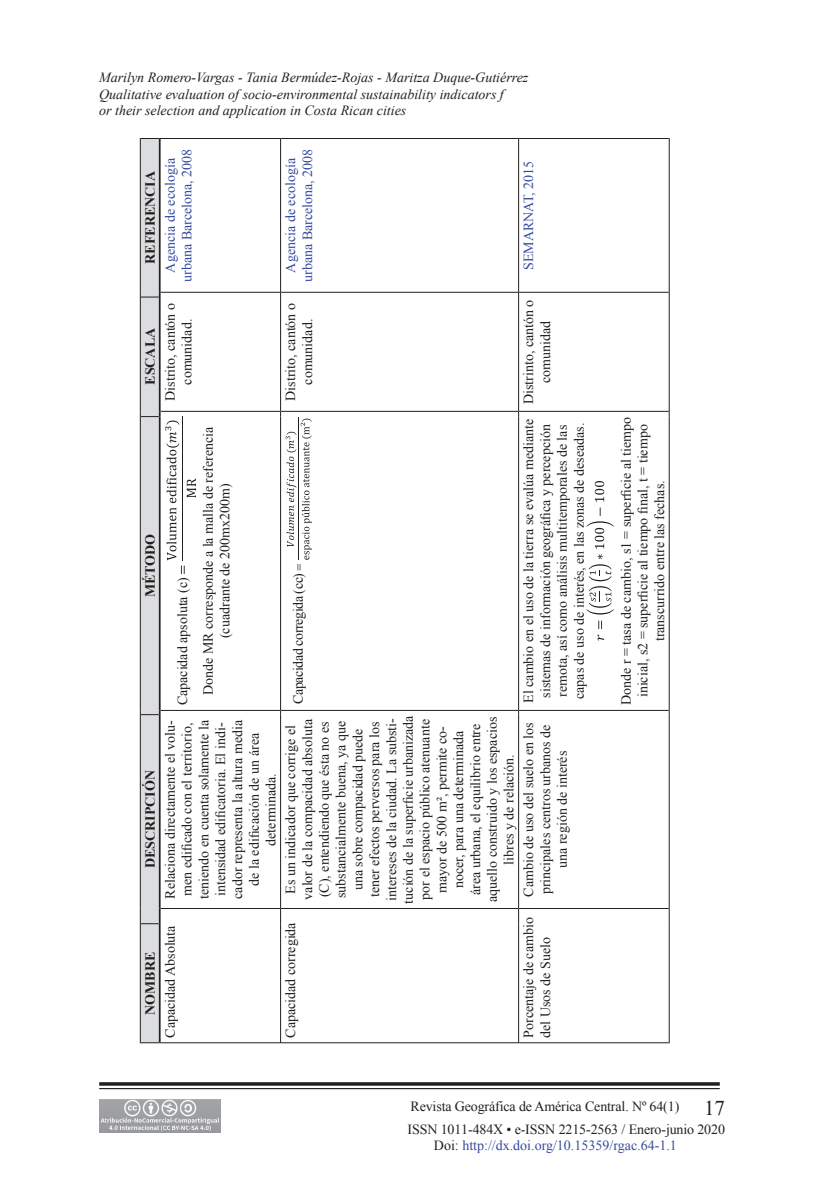
<style>
.page{position:relative;width:819px;height:1197px;background:#fff}
.page>*{position:absolute;margin:0;border:0;box-sizing:border-box;transform-origin:0 0}
.t1{font:14px/16.8px "Times New Roman";color:#231f20;text-align:center}
.t2{font:italic 14px/16.8px "Times New Roman";color:#231f20}
.t3{font:14px/16.8px "Times New Roman";color:#364ba0;text-align:center}
.t4{font:700 14px "Times New Roman";color:#231f20}
.t5{font:14px "Times New Roman";letter-spacing:-.03em;color:#231f20}
.s1{font-size:21px}
.s2{color:#231f20}
</style>
<div class="page">
<svg style="left:99px;top:1082px;width:621px;height:4px"></svg>
<hr style="left:99px;top:1088px;width:621px;height:1px;background:#231f20">
<img style="left:99px;top:1099px;width:121px;height:34px">
<hr style="left:160px;top:1042px;width:120px;height:1px;background:#231f20">
<hr style="left:161px;top:908px;width:119px;height:1px;background:#231f20">
<hr style="left:161px;top:710px;width:119px;height:1px;background:#231f20">
<hr style="left:161px;top:411px;width:119px;height:1px;background:#231f20">
<hr style="left:161px;top:292px;width:119px;height:1px;background:#231f20">
<hr style="left:160px;top:138px;width:120px;height:1px;background:#231f20">
<hr style="left:280px;top:924px;width:1px;height:119px;background:#231f20">
<hr style="left:281px;top:1042px;width:237px;height:1px;background:#231f20">
<svg style="left:280px;top:909px;width:1px;height:15px"></svg>
<hr style="left:280px;top:715px;width:1px;height:194px;background:#231f20">
<hr style="left:281px;top:908px;width:237px;height:1px;background:#231f20">
<hr style="left:280px;top:417px;width:1px;height:293px;background:#231f20">
<hr style="left:281px;top:710px;width:237px;height:1px;background:#231f20">
<hr style="left:280px;top:297px;width:1px;height:114px;background:#231f20">
<hr style="left:281px;top:411px;width:237px;height:1px;background:#231f20">
<hr style="left:280px;top:138px;width:1px;height:154px;background:#231f20">
<hr style="left:281px;top:292px;width:237px;height:1px;background:#231f20">
<hr style="left:281px;top:138px;width:237px;height:1px;background:#231f20">
<hr style="left:518px;top:924px;width:1px;height:119px;background:#231f20">
<hr style="left:519px;top:1042px;width:150px;height:1px;background:#231f20">
<svg style="left:518px;top:909px;width:1px;height:15px"></svg>
<hr style="left:518px;top:715px;width:1px;height:194px;background:#231f20">
<hr style="left:519px;top:908px;width:150px;height:1px;background:#231f20">
<hr style="left:518px;top:417px;width:1px;height:293px;background:#231f20">
<hr style="left:519px;top:710px;width:150px;height:1px;background:#231f20">
<hr style="left:518px;top:297px;width:1px;height:114px;background:#231f20">
<hr style="left:519px;top:411px;width:150px;height:1px;background:#231f20">
<hr style="left:518px;top:138px;width:1px;height:154px;background:#231f20">
<hr style="left:519px;top:292px;width:150px;height:1px;background:#231f20">
<hr style="left:519px;top:138px;width:150px;height:1px;background:#231f20">
<hr style="left:669px;top:924px;width:1px;height:119px;background:#231f20">
<svg style="left:669px;top:909px;width:1px;height:15px"></svg>
<hr style="left:669px;top:715px;width:1px;height:194px;background:#231f20">
<hr style="left:669px;top:417px;width:1px;height:293px;background:#231f20">
<hr style="left:669px;top:297px;width:1px;height:114px;background:#231f20">
<hr style="left:669px;top:138px;width:1px;height:154px;background:#231f20">
<svg style="left:140px;top:138px;width:56px;height:905px"></svg>
<hr style="left:182px;top:416px;width:1px;height:145px;background:#231f20">
<svg style="left:280px;top:411px;width:32px;height:159px"></svg>
<hr style="left:298px;top:418px;width:1px;height:142px;background:#231f20">
<svg style="left:598px;top:621px;width:6px;height:20px"></svg>
<svg style="left:586px;top:508px;width:28px;height:107px"></svg>
<svg style="left:595px;top:481px;width:9px;height:21px"></svg>
<p class="t2" style="left:99px;top:68px;width:431px">Marilyn Romero-Vargas - Tania Bermúdez-Rojas - Maritza Duque-Gutiérrez<br>Qualitative evaluation of socio-environmental sustainability indicators f<br>or their selection and application in Costa Rican cities</p>
<p class="t4" style="left:140px;top:264px;width:94px;rotate:-90deg">REFERENCIA</p>
<p class="t4" style="left:140px;top:385px;width:58px;rotate:-90deg">ESCALA</p>
<p class="t4" style="left:140px;top:597px;width:65px;rotate:-90deg">MÉTODO</p>
<p class="t4" style="left:140px;top:868px;width:99px;rotate:-90deg">DESCRIPCIÓN</p>
<p class="t4" style="left:140px;top:1015px;width:65px;rotate:-90deg">NOMBRE</p>
<p class="t3" style="left:162px;top:282px;width:135px;rotate:-90deg">Agencia de ecología urbana Barcelona, 2008</p>
<p class="t1" style="left:162px;top:401px;width:99px;rotate:-90deg">Distrito, cantón o comunidad.</p>
<p class="t1" style="left:170px;top:695px;width:270px;line-height:25.6px;text-align:left;text-indent:-10px;rotate:-90deg">Capacidad apsoluta (c)<br>Donde MR corresponde a la malla de referencia</p>
<p class="t1" style="left:216px;top:638px;width:156px;rotate:-90deg">(cuadrante de 200mx200m)</p>
<p class="t1" style="left:162px;top:899px;width:180px;rotate:-90deg">Relaciona directamente el volu&shy;men edificado con el territorio, teniendo en cuenta solamente la intensidad edificatoria. El indi&shy;cador representa la altura media de la edificación de un área determinada.</p>
<p class="t1" style="left:162px;top:1038px;width:114px;rotate:-90deg">Capacidad Absoluta</p>
<p class="t3" style="left:282px;top:282px;width:135px;rotate:-90deg">Agencia de ecología urbana Barcelona, 2008</p>
<p class="t1" style="left:282px;top:401px;width:99px;rotate:-90deg">Distrito, cantón o comunidad.</p>
<p class="t5" style="left:289px;top:704px;width:133px;rotate:-90deg">Capacidad corregida (cc)</p>
<p class="t3" style="left:520px;top:270px;width:111px;rotate:-90deg">SEMARNAT, 2015</p>
<p class="t1" style="left:520px;top:404px;width:106px;rotate:-90deg">Distrinto, cantón o comunidad</p>
<p class="t1" style="left:520px;top:703px;width:285px;text-align:left;rotate:-90deg">El cambio en el uso de la tierra se evalúa mediante sistemas de información geográfica y percepción remota, así como análisis multitemporales de las capas de uso de interés, en las zonas de deseadas.</p>
<p class="t1" style="left:617px;top:705px;width:290px;rotate:-90deg">Donde r = tasa de cambio, s1 = superficie al tiempo inicial, s2 = superficie al tiempo final, t = tiempo transcurrido entre las fechas.</p>
<p class="t1" style="left:282px;top:904px;width:190px;rotate:-90deg">Es un indicador que corrige el valor de la compacidad absoluta (C), entendiendo que ésta no es substancialmente buena, ya que una sobre compacidad puede tener efectos perversos para los intereses de la ciudad. La substi&shy;tución de la superficie urbanizada por el espacio público atenuante mayor de 500 m², permite co&shy;nocer, para una determinada<br>área urbana, el equilibrio entre aquello construido y los espacios libres y de relación.</p>
<p class="t1" style="left:520px;top:897px;width:176px;rotate:-90deg">Cambio de uso del suelo en los principales centros urbanos de una región de interés</p>
<p class="t1" style="left:282px;top:1038px;width:117px;rotate:-90deg">Capacidad corregida</p>
<p class="t1" style="left:520px;top:1038px;width:122px;text-align:left;rotate:-90deg">Porcentaje de cambio del Usos de Suelo</p>
<p class="t1" style="left:408px;top:1094px;width:319px;line-height:22.9px;text-align:left">Revista Geográfica de América Central. Nº 64(1) <span class="s1">17<br></span>ISSN 1011-484X • e-ISSN 2215-2563 / Enero-junio 2020</p>
<p class="t3" style="left:434px;top:1137px;width:244px"><span class="s2">Doi:</span> http://dx.doi.org/10.15359/rgac.64-1.1</p>
</div>
